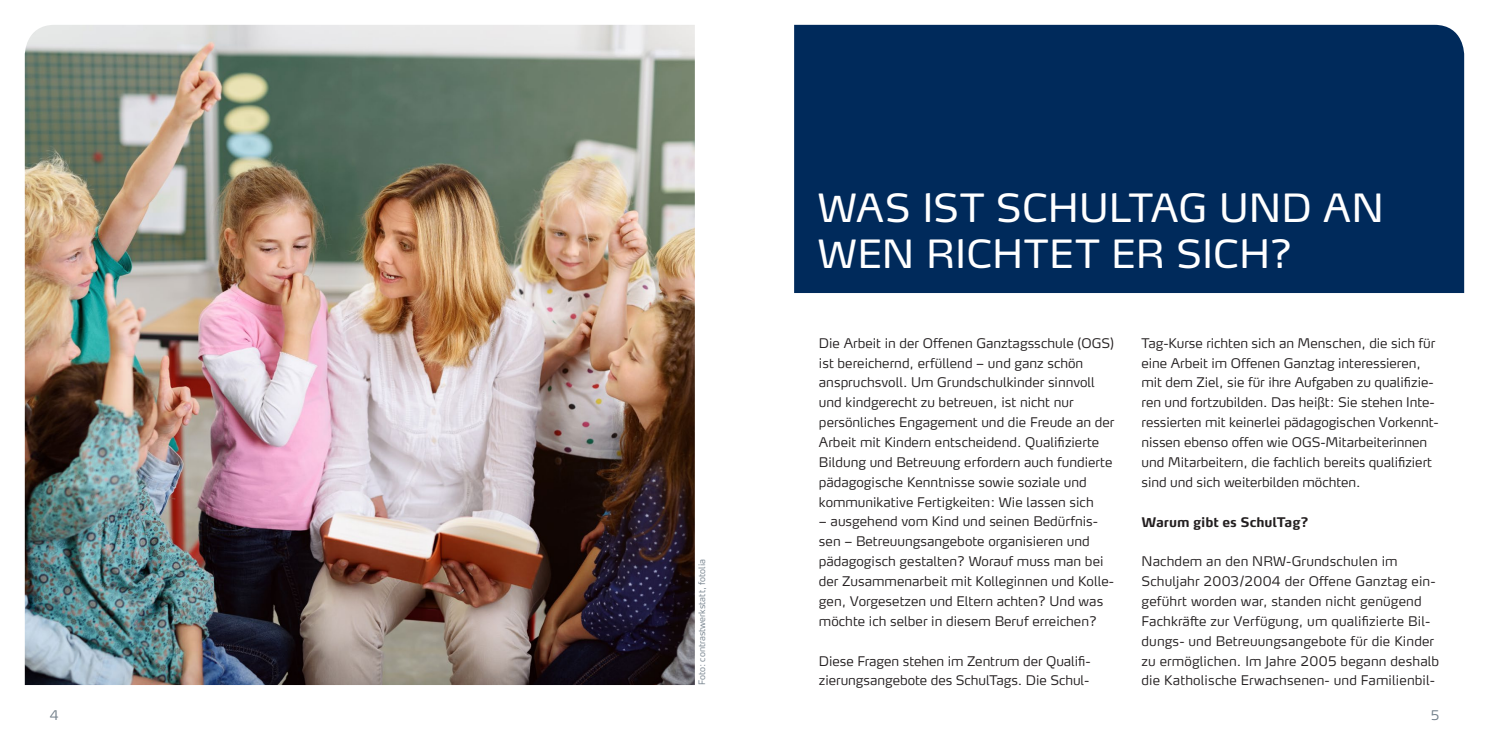
<style>
.page{position:relative;width:1489px;height:745px;background:#fff}
.page>*{position:absolute;margin:0;border:0;box-sizing:border-box;transform-origin:0 0}
.t1{font:38.5px/46.2px "Max OT";color:#fff}
.t2{font:300 13.12px/19.8px "Max OT";color:#231f20}
.t3{font:700 13.12px "Max OT";letter-spacing:-.005em;color:#231f20}
.t4{font:300 13.12px "Max OT";color:#727f8a}
.t5{font:300 8.75px "Max OT";letter-spacing:-.005em;color:#727f8a}
</style>
<div class="page">
<img style="left:25px;top:25px;width:669px;height:659px">
<div style="left:794px;top:25px;width:669px;height:268px;background:#002a5b"></div>
<p class="t5" style="left:696px;top:685px;width:127px;rotate:-90deg">Foto: contrastwerkstatt, fotolia</p>
<h1 class="t1" style="left:817px;top:184px;width:568px">WAS IST SCHULTAG UND AN<br>WEN RICHTET ER SICH?</h1>
<p class="t2" style="left:819px;top:333px;width:297px">Die Arbeit in der Offenen Ganztagsschule (OGS) ist bereichernd, erfüllend – und ganz schön anspruchsvoll. Um Grundschulkinder sinnvoll und kindgerecht zu betreuen, ist nicht nur persönliches Engagement und die Freude an der Arbeit mit Kindern entscheidend. Qualifizierte Bildung und Betreuung erfordern auch fundierte pädagogische Kenntnisse sowie soziale und kommunikative Fertigkeiten: Wie lassen sich</p>
<p class="t2" style="left:819px;top:511px;width:296px">– ausgehend vom Kind und seinen Bedürfnis&shy;sen – Betreuungsangebote organisieren und pädagogisch gestalten? Worauf muss man bei der Zusammenarbeit mit Kolleginnen und Kolle&shy;gen, Vorgesetzen und Eltern achten? Und was möchte ich selber in diesem Beruf erreichen?</p>
<p class="t2" style="left:819px;top:650px;width:273px">Diese Fragen stehen im Zentrum der Qualifi&shy;zierungsangebote des SchulTags. Die Schul-</p>
<p class="t2" style="left:1141px;top:333px;width:298px">Tag-Kurse richten sich an Menschen, die sich für eine Arbeit im Offenen Ganztag interessieren, mit dem Ziel, sie für ihre Aufgaben zu qualifizie&shy;ren und fortzubilden. Das heißt: Sie stehen Inte&shy;ressierten mit keinerlei pädagogischen Vorkennt&shy;nissen ebenso offen wie OGS-Mitarbeiterinnen und Mitarbeitern, die fachlich bereits qualifiziert sind und sich weiterbilden möchten.</p>
<p class="t3" style="left:1141px;top:513px;width:168px">Warum gibt es SchulTag?</p>
<p class="t2" style="left:1141px;top:551px;width:299px">Nachdem an den NRW-Grundschulen im Schuljahr 2003/2004 der Offene Ganztag ein&shy;geführt worden war, standen nicht genügend Fachkräfte zur Verfügung, um qualifizierte Bil&shy;dungs- und Betreuungsangebote für die Kinder zu ermöglichen. Im Jahre 2005 begann deshalb</p>
<p class="t2" style="left:1141px;top:670px;width:295px">die Katholische Erwachsenen- und Familienbil-</p>
<p class="t4" style="left:50px;top:706px;width:11px">4</p>
<p class="t4" style="left:1430px;top:706px;width:10px">5</p>
</div>
